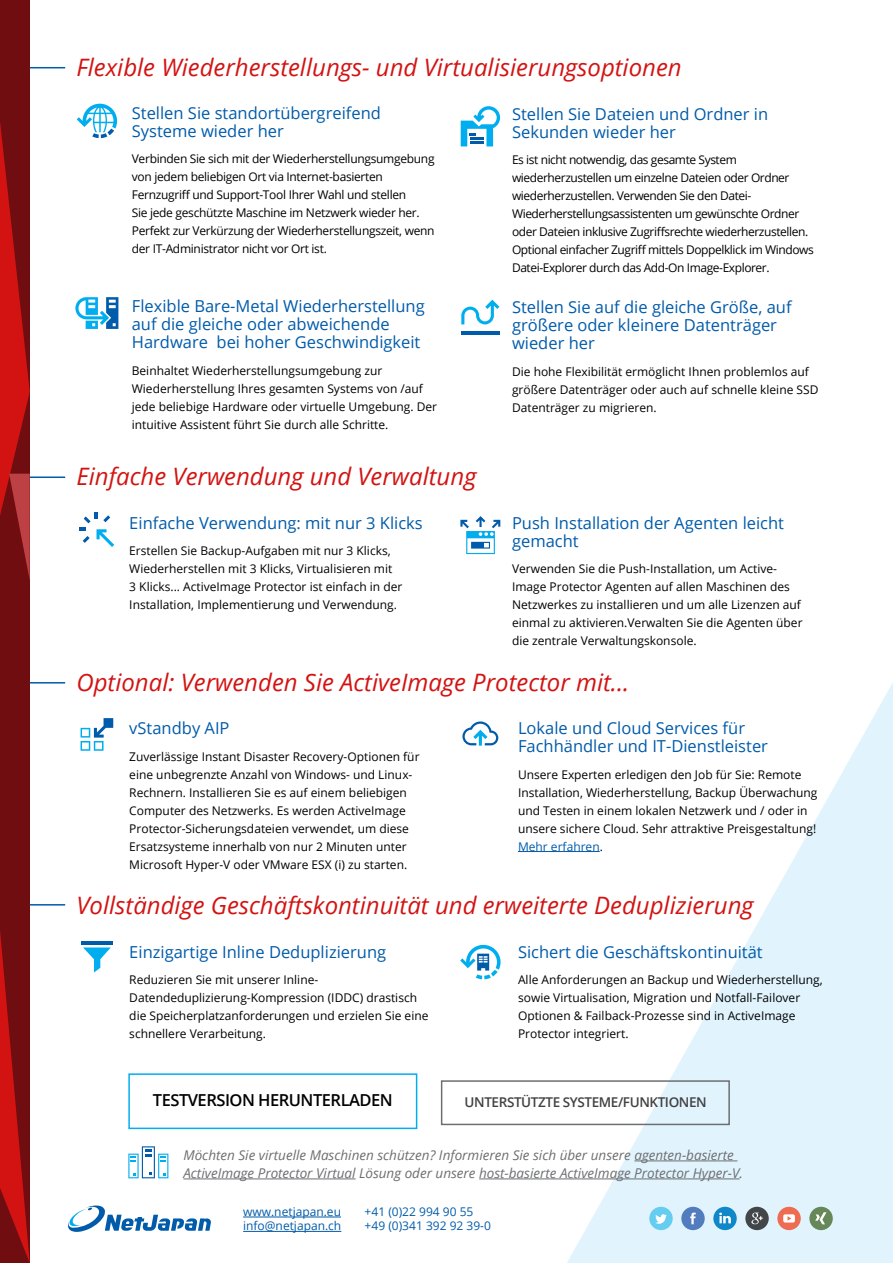
<style>
.page{position:relative;width:893px;height:1263px;background:#fff}
.page>*{position:absolute;margin:0;border:0;box-sizing:border-box;transform-origin:0 0}
.t1{font:italic 24px "Open Sans";color:#d31312}
.t2{font:16.5px/18px "Open Sans";color:#005baa}
.t3{font:600 16.5px "Open Sans";letter-spacing:-.03em;color:#000}
.t4{font:italic 13.5px/18px "Open Sans";color:#6d6e71}
.t5{font:600 13.5px "Open Sans";letter-spacing:-.03em;color:#414042}
.t6{font:12px/18px "Open Sans";color:#000}
.t7{font:12px/18px "Open Sans";letter-spacing:-.035em;color:#000}
.t8{font:12px/18px "Open Sans";letter-spacing:-.025em;color:#000}
.t9{font:12px/14.4px "Open Sans";color:#005baa}
.s1{color:#005baa}
</style>
<div class="page">
<svg style="left:567px;top:683px;width:326px;height:580px"></svg>
<svg style="left:68px;top:1205px;width:143px;height:27px"></svg>
<div style="left:681px;top:1207px;width:24px;height:23px;background:#517cbe;border-radius:50%"></div>
<svg style="left:690px;top:1212px;width:6px;height:12px"></svg>
<div style="left:649px;top:1207px;width:24px;height:23px;background:#65cdf0;border-radius:50%"></div>
<svg style="left:655px;top:1214px;width:12px;height:10px"></svg>
<div style="left:713px;top:1207px;width:24px;height:23px;background:#0f87c9;border-radius:50%"></div>
<svg style="left:719px;top:1212px;width:12px;height:11px"></svg>
<div style="left:745px;top:1207px;width:24px;height:23px;background:#434648;border-radius:50%"></div>
<svg style="left:751px;top:1212px;width:12px;height:12px"></svg>
<div style="left:777px;top:1207px;width:24px;height:23px;background:#ed6c52;border-radius:50%"></div>
<svg style="left:783px;top:1214px;width:12px;height:8px"></svg>
<div style="left:809px;top:1207px;width:24px;height:23px;background:#668757;border-radius:50%"></div>
<svg style="left:815px;top:1212px;width:11px;height:12px"></svg>
<svg style="left:77px;top:104px;width:40px;height:34px"></svg>
<svg style="left:461px;top:106px;width:39px;height:40px"></svg>
<svg style="left:75px;top:297px;width:43px;height:32px"></svg>
<svg style="left:461px;top:300px;width:38px;height:24px"></svg>
<hr style="left:461px;top:331px;width:38px;height:3px;background:#005baa">
<svg style="left:80px;top:513px;width:34px;height:34px"></svg>
<svg style="left:460px;top:516px;width:40px;height:38px"></svg>
<svg style="left:81px;top:718px;width:32px;height:33px"></svg>
<svg style="left:462px;top:721px;width:36px;height:25px"></svg>
<hr style="left:518px;top:851px;width:82px;height:1px;background:#005baa">
<svg style="left:83px;top:947px;width:28px;height:25px"></svg>
<hr style="left:81px;top:941px;width:31px;height:3px;background:#005baa">
<svg style="left:460px;top:945px;width:41px;height:34px"></svg>
<div style="left:0;top:0;width:30px;height:1263px;background:#700d10"></div>
<svg style="left:0;top:122px;width:30px;height:458px"></svg>
<svg style="left:0;top:931px;width:30px;height:332px"></svg>
<hr style="left:30px;top:904px;width:35px;height:1px;background:#005baa">
<hr style="left:30px;top:682px;width:35px;height:1px;background:#005baa">
<hr style="left:30px;top:476px;width:35px;height:2px;background:#005baa">
<hr style="left:30px;top:67px;width:35px;height:1px;background:#005baa">
<div style="left:128px;top:1073px;width:289px;height:56px;border:2px solid #00aeef"></div>
<hr style="left:243px;top:1217px;width:98px;height:1px;background:#005baa">
<hr style="left:243px;top:1231px;width:98px;height:1px;background:#005baa">
<div style="left:441px;top:1080px;width:289px;height:45px;border:2px solid #6d6e71"></div>
<hr style="left:634px;top:1160px;width:103px;height:1px;background:#6d6e71">
<hr style="left:183px;top:1178px;width:173px;height:1px;background:#6d6e71">
<hr style="left:479px;top:1178px;width:261px;height:1px;background:#6d6e71">
<svg style="left:128px;top:1146px;width:40px;height:32px"></svg>
<h1 class="t1" style="left:76px;top:51px;width:607px">Flexible Wiederherstellungs- und Virtualisierungsoptionen</h1>
<h2 class="t2" style="left:132px;top:103px;width:251px">Stellen Sie standortübergreifend<br>Systeme wieder her</h2>
<p class="t8" style="left:132px;top:150px;width:304px">Verbinden Sie sich mit der Wiederherstellungsumgebung von jedem beliebigen Ort via Internet-basierten Fernzugriff und Support-Tool Ihrer Wahl und stellen<br>Sie jede geschützte Maschine im Netzwerk wieder her.<br>Perfekt zur Verkürzung der Wiederherstellungszeit, wenn der IT-Administrator nicht vor Ort ist.</p>
<h2 class="t2" style="left:512px;top:104px;width:258px">Stellen Sie Dateien und Ordner in<br>Sekunden wieder her</h2>
<p class="t7" style="left:512px;top:151px;width:303px">Es ist nicht notwendig, das gesamte System wiederherzustellen um einzelne Dateien oder Ordner wiederherzustellen. Verwenden Sie den Datei-Wiederherstellungsassistenten um gewünschte Ordner oder Dateien inklusive Zugriffsrechte wiederherzustellen.<br>Optional einfacher Zugriff mittels Doppelklick im Windows Datei-Explorer durch das Add-On Image-Explorer.</p>
<h2 class="t2" style="left:132px;top:297px;width:294px">Flexible Bare-Metal Wiederherstellung auf die gleiche oder abweichende<br>Hardware bei hoher Geschwindigkeit</h2>
<p class="t6" style="left:132px;top:361px;width:307px">Beinhaltet Wiederherstellungsumgebung zur Wiederherstellung Ihres gesamten Systems von /auf jede beliebige Hardware oder virtuelle Umgebung. Der intuitive Assistent führt Sie durch alle Schritte.</p>
<h2 class="t2" style="left:512px;top:298px;width:281px">Stellen Sie auf die gleiche Größe, auf größere oder kleinere Datenträger wieder her</h2>
<p class="t6" style="left:512px;top:362px;width:308px">Die hohe Flexibilität ermöglicht Ihnen problemlos auf größere Datenträger oder auch auf schnelle kleine SSD<br>Datenträger zu migrieren.</p>
<h1 class="t1" style="left:76px;top:460px;width:401px">Einfache Verwendung und Verwaltung</h1>
<h2 class="t2" style="left:129px;top:513px;width:295px">Einfache Verwendung: mit nur 3 Klicks</h2>
<p class="t6" style="left:129px;top:541px;width:275px">Erstellen Sie Backup-Aufgaben mit nur 3 Klicks, Wiederherstellen mit 3 Klicks, Virtualisieren mit<br>3 Klicks... ActiveImage Protector ist einfach in der Installation, Implementierung und Verwendung.</p>
<h2 class="t2" style="left:512px;top:513px;width:274px">Push Installation der Agenten leicht gemacht</h2>
<p class="t6" style="left:512px;top:559px;width:292px">Verwenden Sie die Push-Installation, um Active-Image Protector Agenten auf allen Maschinen des Netzwerkes zu installieren und um alle Lizenzen auf einmal zu aktivieren.Verwalten Sie die Agenten über die zentrale Verwaltungskonsole.</p>
<h1 class="t1" style="left:76px;top:666px;width:554px">Optional: Verwenden Sie ActiveImage Protector mit...</h1>
<h2 class="t2" style="left:129px;top:719px;width:102px">vStandby AIP</h2>
<p class="t6" style="left:129px;top:747px;width:292px">Zuverlässige Instant Disaster Recovery-Optionen für eine unbegrenzte Anzahl von Windows- und Linux-Rechnern. Installieren Sie es auf einem beliebigen Computer des Netzwerks. Es werden ActiveImage Protector-Sicherungsdateien verwendet, um diese Ersatzsysteme innerhalb von nur 2 Minuten unter Microsoft Hyper-V oder VMware ESX (i) zu starten.</p>
<h2 class="t2" style="left:518px;top:719px;width:251px">Lokale und Cloud Services für<br>Fachhändler und IT-Dienstleister</h2>
<p class="t6" style="left:518px;top:765px;width:301px">Unsere Experten erledigen den Job für Sie: Remote Installation, Wiederherstellung, Backup Überwachung und Testen in einem lokalen Netzwerk und / oder in unsere sichere Cloud. Sehr attraktive Preisgestaltung!<br><span class="s1">Mehr erfahren</span>.</p>
<h1 class="t1" style="left:76px;top:889px;width:679px">Vollständige Geschäftskontinuität und erweiterte Deduplizierung</h1>
<h2 class="t2" style="left:129px;top:942px;width:258px">Einzigartige Inline Deduplizierung</h2>
<p class="t6" style="left:129px;top:970px;width:301px">Reduzieren Sie mit unserer Inline-Datendeduplizierung-Kompression (IDDC) drastisch die Speicherplatzanforderungen und erzielen Sie eine schnellere Verarbeitung.</p>
<h2 class="t2" style="left:518px;top:942px;width:246px">Sichert die Geschäftskontinuität</h2>
<p class="t6" style="left:518px;top:970px;width:306px">Alle Anforderungen an Backup und Wiederherstellung, sowie Virtualisation, Migration und Notfall-Failover Optionen &amp; Failback-Prozesse sind in ActiveImage Protector integriert.</p>
<h2 class="t3" style="left:153px;top:1089px;width:241px">TESTVERSION HERUNTERLADEN</h2>
<p class="t5" style="left:465px;top:1093px;width:244px">UNTERSTÜTZTE SYSTEME/FUNKTIONEN</p>
<p class="t4" style="left:183px;top:1145px;width:561px">Möchten Sie virtuelle Maschinen schützen? Informieren Sie sich über unsere agenten-basierte<br>ActiveImage Protector Virtual Lösung oder unsere host-basierte ActiveImage Protector Hyper-V.</p>
<p class="t9" style="left:243px;top:1204px;width:100px">www.netjapan.eu info@netjapan.ch</p>
<p class="t9" style="left:365px;top:1204px;width:128px">+41 (0)22 994 90 55 +49 (0)341 392 92 39-0</p>
</div>
